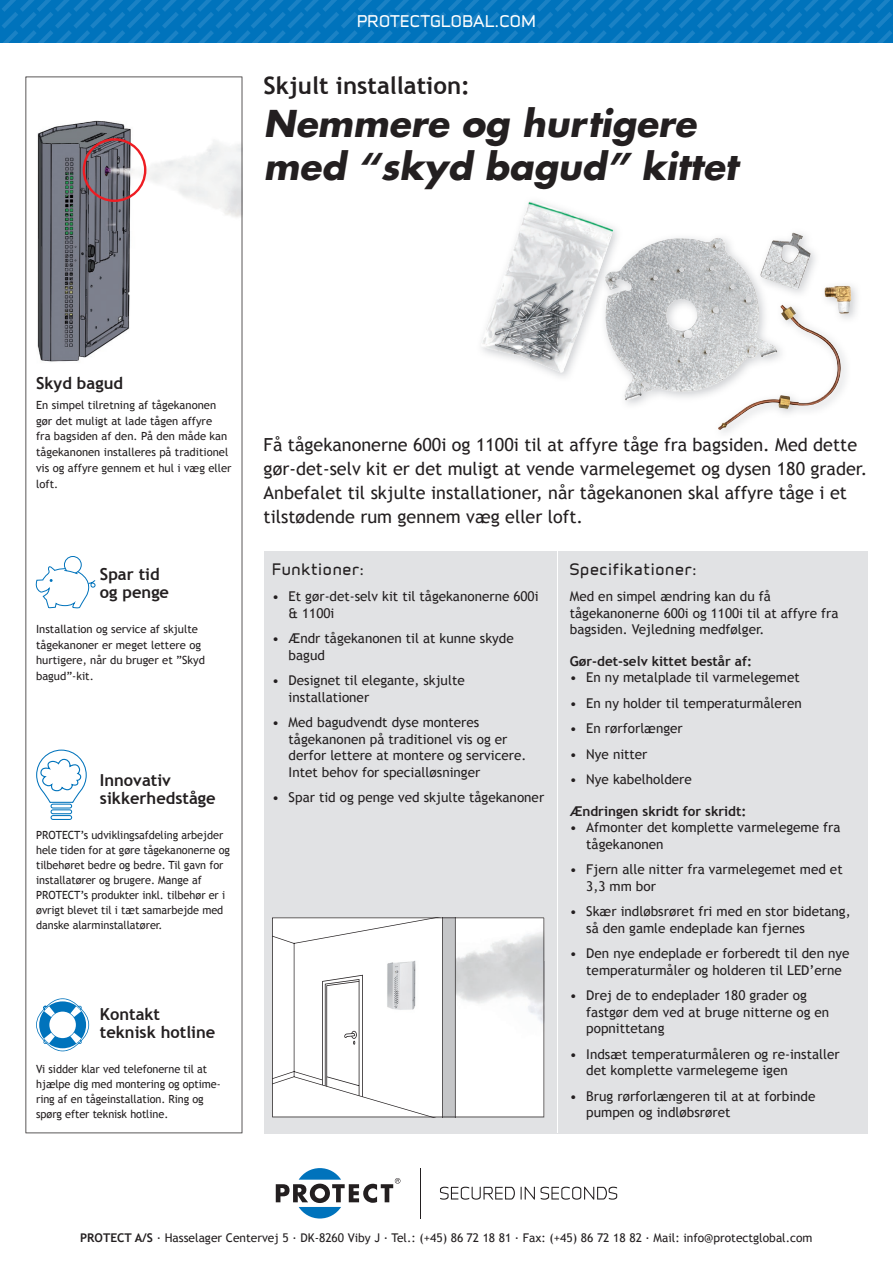
<style>
.page{position:relative;width:893px;height:1263px;background:#fff}
.page>*{position:absolute;margin:0;border:0;box-sizing:border-box;transform-origin:0 0}
.t1{font:italic 700 36px/43.2px "Futura";color:#231f20}
.t2{font:700 24px "Trebuchet MS";color:#231f20}
.t3{font:18px/24px "Trebuchet MS";color:#231f20}
.t4{font:700 16.5px/18px "Trebuchet MS";color:#231f20}
.t5{font:15.3px "Infinity T Bold";letter-spacing:.03em;color:#fff}
.t6{font:15px "Infinity T Bold";letter-spacing:.05em;color:#231f20}
.t7{font:13.5px/16.5px "Trebuchet MS";color:#231f20}
.t8{font:700 13.5px "Trebuchet MS";color:#231f20}
.t9{font:12px "Trebuchet MS";color:#231f20}
.t10{font:11.25px/15px "Trebuchet MS";letter-spacing:-.005em;color:#231f20}
.s1{font-weight:700}
</style>
<div class="page">
<div style="left:264px;top:551px;width:603px;height:582px;background:#e1e2e4"></div>
<img style="left:485px;top:201px;width:154px;height:137px">
<img style="left:639px;top:232px;width:159px;height:106px">
<img style="left:798px;top:234px;width:53px;height:172px">
<img style="left:481px;top:338px;width:296px;height:46px">
<img style="left:624px;top:384px;width:175px;height:46px">
<svg style="left:440px;top:1187px;width:75px;height:13px"></svg>
<svg style="left:521px;top:1187px;width:96px;height:13px"></svg>
<svg style="left:276px;top:1168px;width:124px;height:50px"></svg>
<hr style="left:420px;top:1168px;width:1px;height:50px;background:#231f20">
<hr style="left:557px;top:551px;width:1px;height:582px;background:#fff">
<svg style="left:2px;top:0;width:891px;height:43px;background:#0777be"></svg>
<img style="left:544px;top:962px;width:1px;height:88px">
<svg style="left:272px;top:917px;width:272px;height:200px;background:#eff0f0"></svg>
<img style="left:372px;top:938px;width:61px;height:79px">
<svg style="left:26px;top:77px;width:216px;height:1056px"></svg>
<p class="t5" style="left:357px;top:10px;width:180px">PROTECTGLOBAL.COM</p>
<h2 class="t2" style="left:264px;top:70px;width:208px">Skjult installation:</h2>
<h1 class="t1" style="left:264px;top:102px;width:475px">Nemmere og hurtigere med “skyd bagud” kittet</h1>
<p class="t4" style="left:36px;top:374px;width:88px">Skyd bagud</p>
<p class="t10" style="left:36px;top:397px;width:197px;line-height:15.8px">En simpel tilretning af tågekanonen gør det muligt at lade tågen affyre<br>fra bagsiden af den. På den måde kan tågekanonen installeres på traditionel vis og affyre gennem et hul i væg eller loft.</p>
<p class="t4" style="left:100px;top:565px;width:71px">Spar tid og penge</p>
<p class="t10" style="left:36px;top:621px;width:170px;line-height:15.8px">Installation og service af skjulte tågekanoner er meget lettere og hurtigere, når du bruger et ”Skyd bagud”-kit.</p>
<p class="t4" style="left:100px;top:771px;width:117px">Innovativ sikkerhedståge</p>
<p class="t10" style="left:36px;top:827px;width:195px">PROTECT’s udviklingsafdeling arbejder hele tiden for at gøre tågekanonerne og tilbehøret bedre og bedre. Til gavn for installatører og brugere. Mange af PROTECT’s produkter inkl. tilbehør er i øvrigt blevet til i tæt samarbejde med danske alarminstallatører.</p>
<p class="t4" style="left:100px;top:1005px;width:117px">Kontakt teknisk hotline</p>
<p class="t10" style="left:36px;top:1061px;width:186px">Vi sidder klar ved telefonerne til at hjælpe dig med montering og optime&shy;ring af en tågeinstallation. Ring og spørg efter teknisk hotline.</p>
<p class="t3" style="left:264px;top:433px;width:605px">Få tågekanonerne 600i og 1100i til at affyre tåge fra bagsiden. Med dette gør-det-selv kit er det muligt at vende varmelegemet og dysen 180 grader.<br>Anbefalet til skjulte installationer, når tågekanonen skal affyre tåge i et tilstødende rum gennem væg eller loft.</p>
<p class="t6" style="left:272px;top:558px;width:93px">Funktioner:</p>
<p class="t6" style="left:570px;top:558px;width:128px">Specifikationer:</p>
<p class="t7" style="left:289px;top:588px;width:251px;text-indent:-16px">• Et gør-det-selv kit til tågekanonerne 600i &amp; 1100i</p>
<p class="t7" style="left:289px;top:630px;width:227px;text-indent:-16px">• Ændr tågekanonen til at kunne skyde bagud</p>
<p class="t7" style="left:289px;top:672px;width:178px;text-indent:-16px">• Designet til elegante, skjulte installationer</p>
<p class="t7" style="left:289px;top:714px;width:239px;text-indent:-16px">• Med bagudvendt dyse monteres tågekanonen på traditionel vis og er derfor lettere at montere og servicere.<br>Intet behov for specialløsninger</p>
<p class="t7" style="left:272px;top:789px;width:274px">• Spar tid og penge ved skjulte tågekanoner</p>
<p class="t7" style="left:570px;top:588px;width:270px">Med en simpel ændring kan du få tågekanonerne 600i og 1100i til at affyre fra bagsiden. Vejledning medfølger.</p>
<p class="t8" style="left:570px;top:652px;width:184px">Gør-det-selv kittet består af:</p>
<p class="t7" style="left:570px;top:669px;width:231px">• En ny metalplade til varmelegemet</p>
<p class="t7" style="left:570px;top:695px;width:234px">• En ny holder til temperaturmåleren</p>
<p class="t7" style="left:570px;top:720px;width:115px">• En rørforlænger</p>
<p class="t7" style="left:570px;top:746px;width:79px">• Nye nitter</p>
<p class="t7" style="left:570px;top:771px;width:124px">• Nye kabelholdere</p>
<p class="t8" style="left:570px;top:802px;width:178px">Ændringen skridt for skridt:</p>
<p class="t7" style="left:586px;top:819px;width:256px;text-indent:-16px">• Afmonter det komplette varmelegeme fra tågekanonen</p>
<p class="t7" style="left:586px;top:861px;width:258px;text-indent:-16px">• Fjern alle nitter fra varmelegemet med et<br>3,3 mm bor</p>
<p class="t7" style="left:586px;top:903px;width:266px;text-indent:-16px">• Skær indløbsrøret fri med en stor bidetang, så den gamle endeplade kan fjernes</p>
<p class="t7" style="left:586px;top:945px;width:265px;text-indent:-16px">• Den nye endeplade er forberedt til den nye temperaturmåler og holderen til LED’erne</p>
<p class="t7" style="left:586px;top:987px;width:245px;text-indent:-16px">• Drej de to endeplader 180 grader og fast gør dem ved at bruge nitterne og en popnittetang</p>
<p class="t7" style="left:586px;top:1046px;width:255px;text-indent:-16px">• Indsæt temperaturmåleren og re-installer det komplette varmelegeme igen</p>
<p class="t7" style="left:586px;top:1088px;width:231px;text-indent:-16px">• Brug rørforlængeren til at at forbinde pumpen og indløbsrøret</p>
<p class="t9" style="left:80px;top:1231px;width:734px"><span class="s1">PROTECT A/S</span> · Hasselager Centervej 5 · DK-8260 Viby J · Tel.: (+45) 86 72 18 81 · Fax: (+45) 86 72 18 82 · Mail: info@protectglobal.com</p>
</div>
